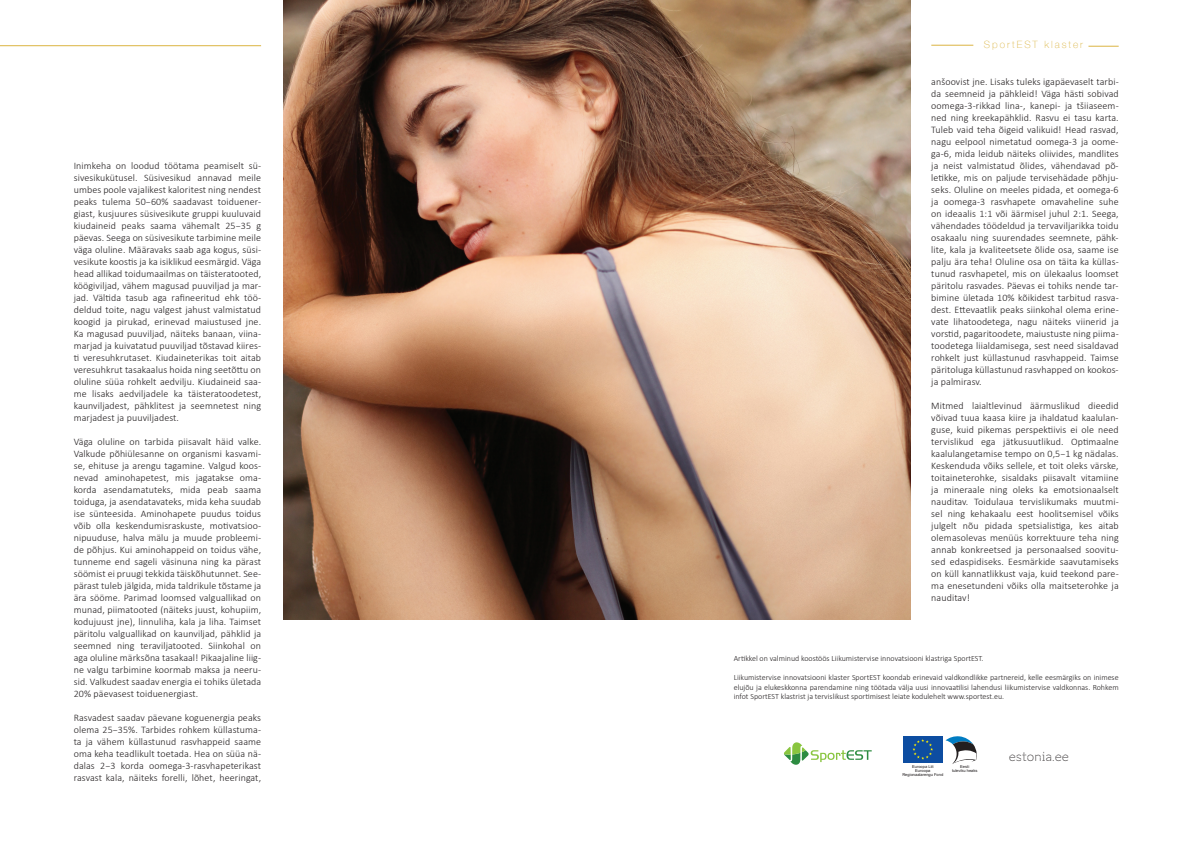
<style>
.page{position:relative;width:1191px;height:842px;background:#fff}
.page>*{position:absolute;margin:0;border:0;box-sizing:border-box;transform-origin:0 0}
.t1{font:12px "Aino Headline";color:#231f20}
.t2{font:300 10px/12px "Calibri";letter-spacing:.01em;color:#231f20;text-align:justify}
.t3{font:100 10px "Helvetica Neue";letter-spacing:.2em;color:#dbb442}
.t4{font:300 8px/9.6px "Calibri";color:#231f20;text-align:justify}
.t5{font:4px/4.1px "Arial";color:#231f20;text-align:center}
</style>
<div class="page">
<img style="left:283px;top:0;width:627px;height:619px">
<hr style="left:0;top:45px;width:261px;height:1px;background:#dbb442">
<hr style="left:1088px;top:46px;width:30px;height:1px;background:#dbb442">
<div style="left:903px;top:736px;width:39px;height:27px;background:#0d4da1"></div>
<svg style="left:912px;top:739px;width:21px;height:20px"></svg>
<svg style="left:945px;top:736px;width:32px;height:28px"></svg>
<svg style="left:784px;top:742px;width:87px;height:23px"></svg>
<hr style="left:931px;top:45px;width:42px;height:1px;background:#dbb442">
<p class="t2" style="left:74px;top:160px;width:189px">Inimkeha on loodud töötama peamiselt sü&shy;sivesikukütusel. Süsivesikud annavad meile umbes poole vajalikest kaloritest ning nendest peaks tulema 50−60% saadavast toiduener&shy;giast, kusjuures süsivesikute gruppi kuuluvaid kiudaineid peaks saama vähemalt 25−35 g päevas. Seega on süsivesikute tarbimine meile väga oluline. Määravaks saab aga kogus, süsi&shy;vesikute koostis ja ka isiklikud eesmärgid. Väga head allikad toidumaailmas on täisteratooted, köögiviljad, vähem magusad puuviljad ja mar&shy;jad. Vältida tasub aga rafineeritud ehk töö&shy;deldud toite, nagu valgest jahust valmistatud koogid ja pirukad, erinevad maiustused jne.<br>Ka magusad puuviljad, näiteks banaan, viina&shy;marjad ja kuivatatud puuviljad tõstavad kiires&shy;ti veresuhkrutaset. Kiudaineterikas toit aitab veresuhkrut tasakaalus hoida ning seetõttu on oluline süüa rohkelt aedvilju. Kiudaineid saa&shy;me lisaks aedviljadele ka täisteratoodetest, kaunviljadest, pähklitest ja seemnetest ning marjadest ja puuviljadest.</p>
<p class="t2" style="left:74px;top:436px;width:189px">Väga oluline on tarbida piisavalt häid valke.<br>Valkude põhiülesanne on organismi kasvami&shy;se, ehituse ja arengu tagamine. Valgud koos&shy;nevad aminohapetest, mis jagatakse oma&shy;korda asendamatuteks, mida peab saama toiduga, ja asendatavateks, mida keha suudab ise sünteesida. Aminohapete puudus toidus võib olla keskendumisraskuste, motivatsioo&shy;nipuuduse, halva mälu ja muude probleemi&shy;de põhjus. Kui aminohappeid on toidus vähe, tunneme end sageli väsinuna ning ka pärast söömist ei pruugi tekkida täiskõhutunnet. See&shy;pärast tuleb jälgida, mida taldrikule tõstame ja ära sööme. Parimad loomsed valguallikad on munad, piimatooted (näiteks juust, kohupiim, kodujuust jne), linnuliha, kala ja liha. Taimset päritolu valguallikad on kaunviljad, pähklid ja seemned ning teraviljatooted. Siinkohal on aga oluline märksõna tasakaal! Pikaajaline liig&shy;ne valgu tarbimine koormab maksa ja neeru&shy;sid. Valkudest saadav energia ei tohiks ületada 20% päevasest toiduenergiast.</p>
<p class="t2" style="left:74px;top:712px;width:189px">Rasvadest saadav päevane koguenergia peaks olema 25−35%. Tarbides rohkem küllastuma&shy;ta ja vähem küllastunud rasvhappeid saame oma keha teadlikult toetada. Hea on süüa nä&shy;dalas 2−3 korda oomega-3-rasvhapeterikast rasvast kala, näiteks forelli, lõhet, heeringat,</p>
<p class="t3" style="left:984px;top:37px;width:101px">SportEST klaster</p>
<p class="t2" style="left:931px;top:76px;width:189px">anšoovist jne. Lisaks tuleks igapäevaselt tarbi&shy;da seemneid ja pähkleid! Väga hästi sobivad oomega-3-rikkad lina-, kanepi- ja tšiiaseem&shy;ned ning kreekapähklid. Rasvu ei tasu karta.<br>Tuleb vaid teha õigeid valikuid! Head rasvad, nagu eelpool nimetatud oomega-3 ja oome&shy;ga-6, mida leidub näiteks oliivides, mandlites ja neist valmistatud õlides, vähendavad põ&shy;letikke, mis on paljude tervisehädade põhju&shy;seks. Oluline on meeles pidada, et oomega-6 ja oomega-3 rasvhapete omavaheline suhe on ideaalis 1:1 või äärmisel juhul 2:1. Seega, vähendades töödeldud ja tervaviljarikka toidu osakaalu ning suurendades seemnete, pähk&shy;lite, kala ja kvaliteetsete õlide osa, saame ise palju ära teha! Oluline osa on täita ka küllas&shy;tunud rasvhapetel, mis on ülekaalus loomset päritolu rasvades. Päevas ei tohiks nende tar&shy;bimine ületada 10% kõikidest tarbitud rasva&shy;dest. Ettevaatlik peaks siinkohal olema erine&shy;vate lihatoodetega, nagu näiteks viinerid ja vorstid, pagaritoodete, maiustuste ning piima&shy;toodetega liialdamisega, sest need sisaldavad rohkelt just küllastunud rasvhappeid. Taimse päritoluga küllastunud rasvhapped on kookos&shy;ja palmirasv.</p>
<p class="t2" style="left:931px;top:400px;width:189px">Mitmed laialtlevinud äärmuslikud dieedid võivad tuua kaasa kiire ja ihaldatud kaalulan&shy;guse, kuid pikemas perspektiivis ei ole need tervislikud ega jätkusuutlikud. Optimaalne kaalulangetamise tempo on 0,5−1 kg nädalas.<br>Keskenduda võiks sellele, et toit oleks värske, toitaineterohke, sisaldaks piisavalt vitamiine ja mineraale ning oleks ka emotsionaalselt nauditav. Toidulaua tervislikumaks muutmi&shy;sel ning kehakaalu eest hoolitsemisel võiks julgelt nõu pidada spetsialistiga, kes aitab olemasolevas menüüs korrektuure teha ning annab konkreetsed ja personaalsed soovitu&shy;sed edaspidiseks. Eesmärkide saavutamiseks on küll kannatlikkust vaja, kuid teekond pare&shy;ma enesetundeni võiks olla maitseterohke ja nauditav!</p>
<p class="t4" style="left:733px;top:653px;width:251px">Artikkel on valminud koostöös Liikumistervise innovatsiooni klastriga SportEST.</p>
<p class="t4" style="left:733px;top:673px;width:386px">Liikumistervise innovatsiooni klaster SportEST koondab erinevaid valdkondlikke partnereid, kelle eesmärgiks on inimese elujõu ja elukeskkonna parendamine ning töötada välja uusi innovaatilisi lahendusi liikumistervise valdkonnas. Rohkem infot SportEST klastrist ja tervislikust sportimisest leiate kodulehelt www.sportest.eu.</p>
<p class="t5" style="left:902px;top:765px;width:42px">Euroopa Liit<br>Euroopa<br>Regionaalarengu Fond</p>
<p class="t5" style="left:952px;top:765px;width:27px">Eesti<br>tuleviku heaks</p>
<p class="t1" style="left:1009px;top:749px;width:61px">estonia.ee</p>
</div>
